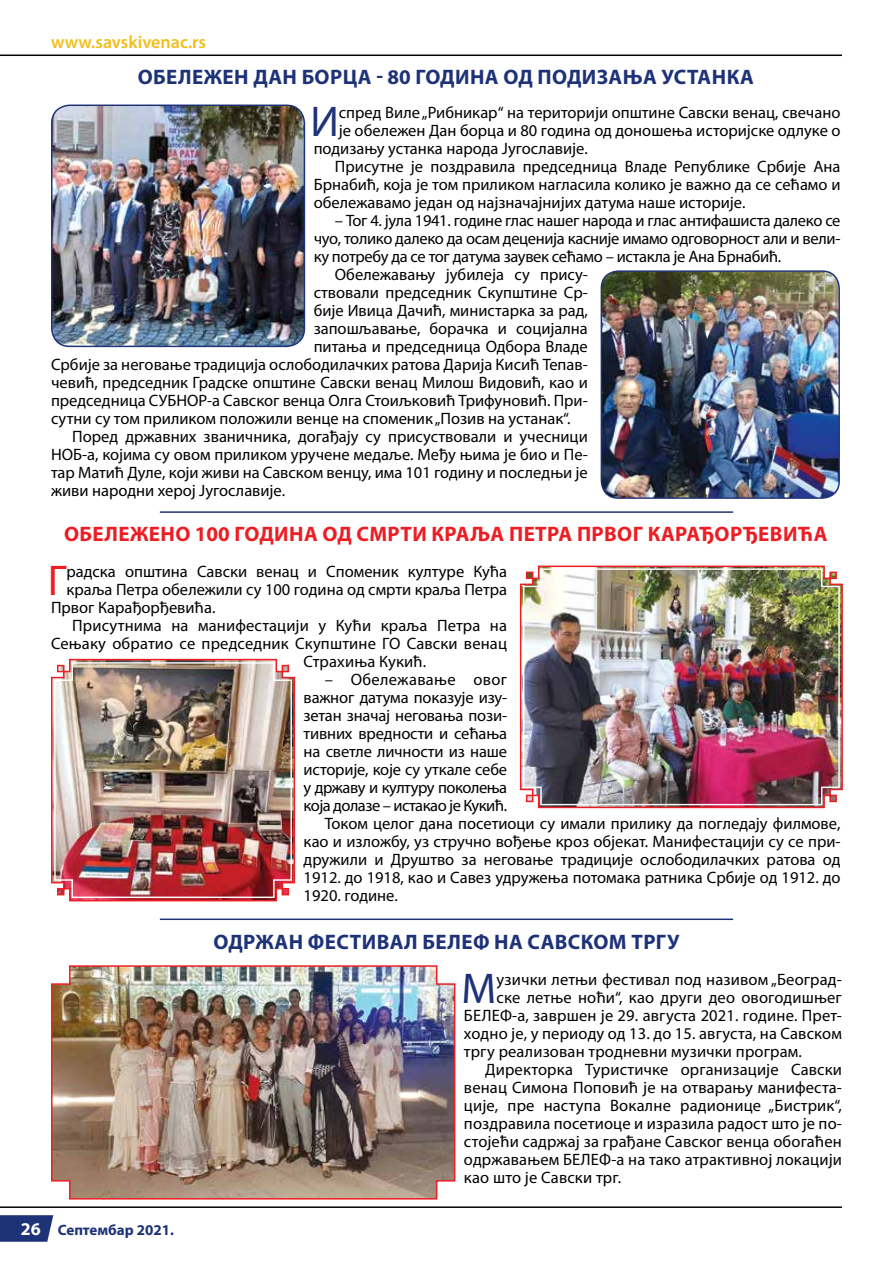
<style>
.page{position:relative;width:893px;height:1263px;background:#fff}
.page>*{position:absolute;margin:0;border:0;box-sizing:border-box;transform-origin:0 0}
.t1{font:43.2px "Myriad Pro";color:#1e3278}
.t2{font:43.2px "Myriad Pro";color:#ed1d24}
.t3{font:700 21px "Myriad Pro";letter-spacing:.02em;color:#1e3278}
.t4{font:700 21px "Myriad Pro";letter-spacing:.02em;color:#ed1d24}
.t5{font:600 18px "Myriad Pro";color:#f2be1a}
.t6{font:16.5px "Myriad Pro";color:#000}
.t7{font:16.5px "Myriad Pro";letter-spacing:-.02em;color:#000}
.t8{font:16.5px "Myriad Pro";letter-spacing:-.03em;color:#000}
.t9{font:16.5px "Myriad Pro";letter-spacing:.02em;color:#000}
.t10{font:700 15px "Myriad Pro";color:#1e3278}
.s1{font-size:18px;color:#fff}
</style>
<div class="page">
<svg style="left:0;top:1215px;width:53px;height:27px"></svg>
<hr style="left:0;top:1206px;width:842px;height:2px;background:#000">
<img style="left:52px;top:105px;width:252px;height:241px">
<div style="left:51px;top:105px;width:254px;height:242px;border:1px solid #1e3278;border-radius:18px"></div>
<img style="left:519px;top:565px;width:324px;height:244px">
<img style="left:522px;top:568px;width:318px;height:238px">
<svg style="left:51px;top:658px;width:245px;height:244px"></svg>
<img style="left:601px;top:272px;width:238px;height:226px">
<div style="left:601px;top:270px;width:239px;height:229px;border:1px solid #1e3278;border-radius:17px"></div>
<hr style="left:160px;top:918px;width:573px;height:2px;background:#1e3278">
<hr style="left:160px;top:511px;width:573px;height:2px;background:#1e3278">
<hr style="left:0;top:55px;width:842px;height:1px;background:#000">
<img style="left:51px;top:965px;width:405px;height:235px">
<img style="left:53px;top:661px;width:240px;height:238px">
<p class="t5" style="left:51px;top:30px;width:157px">www.savskivenac.rs</p>
<p class="t3" style="left:138px;top:63px;width:618px">ОБЕЛЕЖЕН ДАН БОРЦА - 80 ГОДИНА ОД ПОДИЗАЊА УСТАНКА</p>
<h1 class="t1" style="left:310px;top:95px;width:30px">И</h1>
<p class="t6" style="left:339px;top:103px;width:503px">спред Виле „Рибникар“ на територији општине Савски венац, свечано</p>
<p class="t6" style="left:339px;top:121px;width:503px">je обележен Дан борца и 80 година од доношења историјске одлуке о</p>
<p class="t6" style="left:314px;top:139px;width:276px">подизању устанка народа Југославије.</p>
<p class="t6" style="left:335px;top:157px;width:507px">Присутне је поздравила председница Владе Републике Србије Ана</p>
<p class="t6" style="left:314px;top:175px;width:528px">Брнабић, која је том приликом нагласила колико је важно да се сећамо и</p>
<p class="t6" style="left:314px;top:193px;width:433px">обележавамо један од најзначајнијих датума наше историје.</p>
<p class="t7" style="left:335px;top:211px;width:507px">– Тог 4. јула 1941. године глас нашег народа и глас антифашиста далеко се</p>
<p class="t7" style="left:314px;top:229px;width:528px">чуо, толико далеко да осам деценија касније имамо одговорност али и вели-</p>
<p class="t7" style="left:314px;top:247px;width:469px">ку потребу да се тог датума заувек сећамо – истакла је Ана Брнабић.</p>
<p class="t6" style="left:335px;top:265px;width:254px">Обележавању јубилеја су прису-</p>
<p class="t6" style="left:314px;top:283px;width:276px">ствовали председник Скупштине Ср-</p>
<p class="t6" style="left:314px;top:301px;width:276px">бије Ивица Дачић, министарка за рад,</p>
<p class="t6" style="left:314px;top:319px;width:276px">запошљавање, борачка и социјална</p>
<p class="t6" style="left:314px;top:337px;width:276px">питања и председница Одбора Владе</p>
<p class="t6" style="left:51px;top:355px;width:538px">Србије за неговање традиција ослободилачких ратова Дарија Кисић Тепав-</p>
<p class="t6" style="left:51px;top:373px;width:538px">чевић, председник Градске општине Савски венац Милош Видовић, као и</p>
<p class="t6" style="left:51px;top:391px;width:538px">председница СУБНОР-а Савског венца Олга Стоиљковић Трифуновић. При-</p>
<p class="t6" style="left:51px;top:409px;width:521px">сутни су том приликом положили венце на споменик „Позив на устанак“.</p>
<p class="t6" style="left:72px;top:427px;width:517px">Поред државних званичника, догађају су присуствовали и учесници</p>
<p class="t6" style="left:51px;top:445px;width:538px">НОБ-а, којима су овом приликом уручене медаље. Међу њима је био и Пе-</p>
<p class="t6" style="left:51px;top:463px;width:538px">тар Матић Дуле, који живи на Савском венцу, има 101 годину и последњи је</p>
<p class="t6" style="left:51px;top:481px;width:236px">живи народни херој Југославије.</p>
<p class="t4" style="left:64px;top:520px;width:765px">ОБЕЛЕЖЕНО 100 ГОДИНА ОД СМРТИ КРАЉА ПЕТРА ПРВОГ КАРАЂОРЂЕВИЋА</p>
<h1 class="t2" style="left:48px;top:553px;width:20px">Г</h1>
<p class="t6" style="left:66px;top:561px;width:442px">радска општина Савски венац и Споменик културе Кућа</p>
<p class="t6" style="left:66px;top:579px;width:442px">краља Петра обележили су 100 година од смрти краља Петра</p>
<p class="t6" style="left:51px;top:597px;width:166px">Првог Карађорђевића.</p>
<p class="t6" style="left:72px;top:615px;width:436px">Присутнима на манифестацији у Кући краља Петра на</p>
<p class="t6" style="left:51px;top:633px;width:458px">Сењаку обратио се председник Скупштине ГО Савски венац</p>
<p class="t6" style="left:304px;top:651px;width:124px">Страхиња Кукић.</p>
<p class="t9" style="left:325px;top:669px;width:184px">– Обележавање овог</p>
<p class="t6" style="left:304px;top:687px;width:205px">важног датума показује изу-</p>
<p class="t6" style="left:304px;top:705px;width:205px">зетан значај неговања пози-</p>
<p class="t6" style="left:304px;top:723px;width:205px">тивних вредности и сећања</p>
<p class="t6" style="left:304px;top:741px;width:205px">на светле личности из наше</p>
<p class="t6" style="left:304px;top:759px;width:205px">историје, које су уткале себе</p>
<p class="t8" style="left:304px;top:777px;width:205px">у државу и културу поколења</p>
<p class="t8" style="left:304px;top:795px;width:205px">која долазе – истакао је Кукић.</p>
<p class="t6" style="left:325px;top:813px;width:517px">Током целог дана посетиоци су имали прилику да погледају филмове,</p>
<p class="t6" style="left:304px;top:831px;width:538px">као и изложбу, уз стручно вођење кроз објекат. Манифестацији су се при-</p>
<p class="t6" style="left:304px;top:849px;width:538px">дружили и Друштво за неговање традиције ослободилачких ратова од</p>
<p class="t6" style="left:304px;top:867px;width:538px">1912. до 1918, као и Савез удружења потомака ратника Србије од 1912. до</p>
<p class="t6" style="left:304px;top:885px;width:96px">1920. године.</p>
<p class="t3" style="left:213px;top:928px;width:468px">ОДРЖАН ФЕСТИВАЛ БЕЛЕФ НА САВСКОМ ТРГУ</p>
<h1 class="t1" style="left:461px;top:962px;width:36px">М</h1>
<p class="t6" style="left:497px;top:969px;width:347px">узички летњи фестивал под називом „Београд-</p>
<p class="t6" style="left:497px;top:987px;width:347px">ске летње ноћи“, као други део овогодишњег</p>
<p class="t6" style="left:464px;top:1005px;width:379px">БЕЛЕФ-а, завршен је 29. августа 2021. године. Прет-</p>
<p class="t6" style="left:464px;top:1023px;width:380px">ходно је, у периоду од 13. до 15. августа, на Савском</p>
<p class="t6" style="left:464px;top:1041px;width:340px">тргу реализован тродневни музички програм.</p>
<p class="t6" style="left:485px;top:1059px;width:358px">Директорка Туристичке организације Савски</p>
<p class="t6" style="left:464px;top:1077px;width:379px">венац Симона Поповић је на отварању манифеста-</p>
<p class="t6" style="left:464px;top:1095px;width:380px">ције, пре наступа Вокалне радионице „Бистрик“,</p>
<p class="t6" style="left:464px;top:1113px;width:380px">поздравила посетиоце и изразила радост што је по-</p>
<p class="t6" style="left:464px;top:1131px;width:380px">стојећи садржај за грађане Савског венца обогаћен</p>
<p class="t6" style="left:464px;top:1149px;width:380px">одржавањем БЕЛЕФ-а на тако атрактивној локацији</p>
<p class="t6" style="left:464px;top:1167px;width:159px">као што је Савски трг.</p>
<p class="t10" style="left:21px;top:1220px;width:155px"><span class="s1">26</span> Септембар 2021.</p>
</div>
